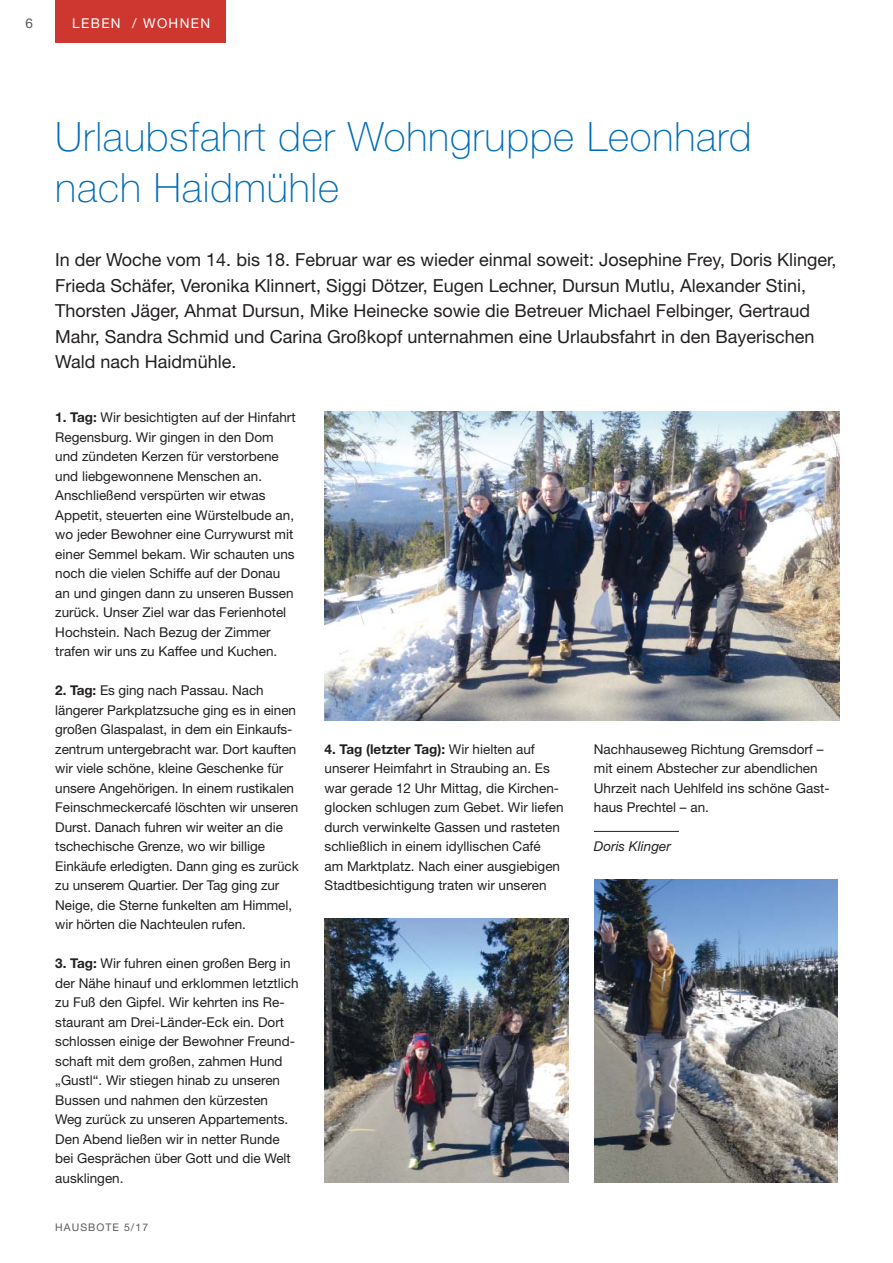
<style>
.page{position:relative;width:893px;height:1263px;background:#fff}
.page>*{position:absolute;margin:0;border:0;box-sizing:border-box;transform-origin:0 0}
.t1{font:100 40.5px/51px "Helvetica Neue";letter-spacing:.02em;color:#006cb7}
.t2{font:18px/25.5px "Helvetica Neue";color:#231f20}
.t3{font:13.5px/19.5px "Helvetica Neue";color:#231f20}
.t4{font:13.5px "Helvetica Neue";letter-spacing:.1em;color:#fff}
.t5{font:italic 13.5px "Helvetica Neue";color:#231f20}
.t6{font:13.5px "Helvetica Neue";color:#58595b}
.t7{font:10.5px "Helvetica Neue";letter-spacing:.1em;color:#58595b}
.s1{font-weight:700}
</style>
<div class="page">
<div style="left:55px;top:0;width:170px;height:43px;background:#ce372f"></div>
<img style="left:325px;top:412px;width:515px;height:308px">
<img style="left:594px;top:880px;width:243px;height:303px">
<img style="left:325px;top:919px;width:244px;height:264px">
<hr style="left:594px;top:831px;width:85px;height:1px;background:#231f20">
<p class="t6" style="left:26px;top:18px;width:9px">6</p>
<p class="t4" style="left:72px;top:18px;width:139px">LEBEN / WOHNEN</p>
<h1 class="t1" style="left:55px;top:115px;width:698px">Urlaubsfahrt der Wohngruppe Leonhard nach Haidmühle</h1>
<p class="t2" style="left:55px;top:249px;width:783px">In der Woche vom 14. bis 18. Februar war es wieder einmal soweit: Josephine Frey, Doris Klinger, Frieda Schäfer, Veronika Klinnert, Siggi Dötzer, Eugen Lechner, Dursun Mutlu, Alexander Stini, Thorsten Jäger, Ahmat Dursun, Mike Heinecke sowie die Betreuer Michael Felbinger, Gertraud Mahr, Sandra Schmid und Carina Großkopf unternahmen eine Urlaubsfahrt in den Bayerischen Wald nach Haidmühle.</p>
<p class="t3" style="left:55px;top:409px;width:242px"><span class="s1">1. Tag:</span> Wir besichtigten auf der Hinfahrt Regensburg. Wir gingen in den Dom und zündeten Kerzen für verstorbene und liebgewonnene Menschen an.<br>Anschließend verspürten wir etwas Appetit, steuerten eine Würstelbude an, wo jeder Bewohner eine Currywurst mit einer Semmel bekam. Wir schauten uns noch die vielen Schiffe auf der Donau an und gingen dann zu unseren Bussen zurück. Unser Ziel war das Ferienhotel Hochstein. Nach Bezug der Zimmer trafen wir uns zu Kaffee und Kuchen.</p>
<p class="t3" style="left:55px;top:682px;width:245px"><span class="s1">2. Tag:</span> Es ging nach Passau. Nach längerer Parkplatzsuche ging es in einen großen Glaspalast, in dem ein Einkaufs&shy;zentrum untergebracht war. Dort kauften wir viele schöne, kleine Geschenke für unsere Angehörigen. In einem rustikalen Feinschmeckercafé löschten wir unseren Durst. Danach fuhren wir weiter an die tschechische Grenze, wo wir billige Einkäufe erledigten. Dann ging es zurück zu unserem Quartier. Der Tag ging zur Neige, die Sterne funkelten am Himmel, wir hörten die Nachteulen rufen.</p>
<p class="t3" style="left:55px;top:955px;width:245px"><span class="s1">3. Tag:</span> Wir fuhren einen großen Berg in der Nähe hinauf und erklommen letztlich zu Fuß den Gipfel. Wir kehrten ins Re&shy;staurant am Drei-Länder-Eck ein. Dort schlossen einige der Bewohner Freund&shy;schaft mit dem großen, zahmen Hund „Gustl“. Wir stiegen hinab zu unseren Bussen und nahmen den kürzesten<br>Weg zurück zu unseren Appartements.<br>Den Abend ließen wir in netter Runde bei Gesprächen über Gott und die Welt ausklingen.</p>
<p class="t7" style="left:55px;top:1223px;width:94px">HAUSBOTE 5/17</p>
<p class="t3" style="left:325px;top:740px;width:241px"><span class="s1">4. Tag (letzter Tag):</span> Wir hielten auf unserer Heimfahrt in Straubing an. Es war gerade 12 Uhr Mittag, die Kirchen&shy;glocken schlugen zum Gebet. Wir liefen durch verwinkelte Gassen und rasteten schließlich in einem idyllischen Café<br>am Marktplatz. Nach einer ausgiebigen Stadtbesichtigung traten wir unseren</p>
<p class="t3" style="left:594px;top:740px;width:237px">Nachhauseweg Richtung Gremsdorf – mit einem Abstecher zur abendlichen<br>Uhrzeit nach Uehlfeld ins schöne Gast&shy;haus Prechtel – an.</p>
<p class="t5" style="left:594px;top:842px;width:78px">Doris Klinger</p>
</div>
